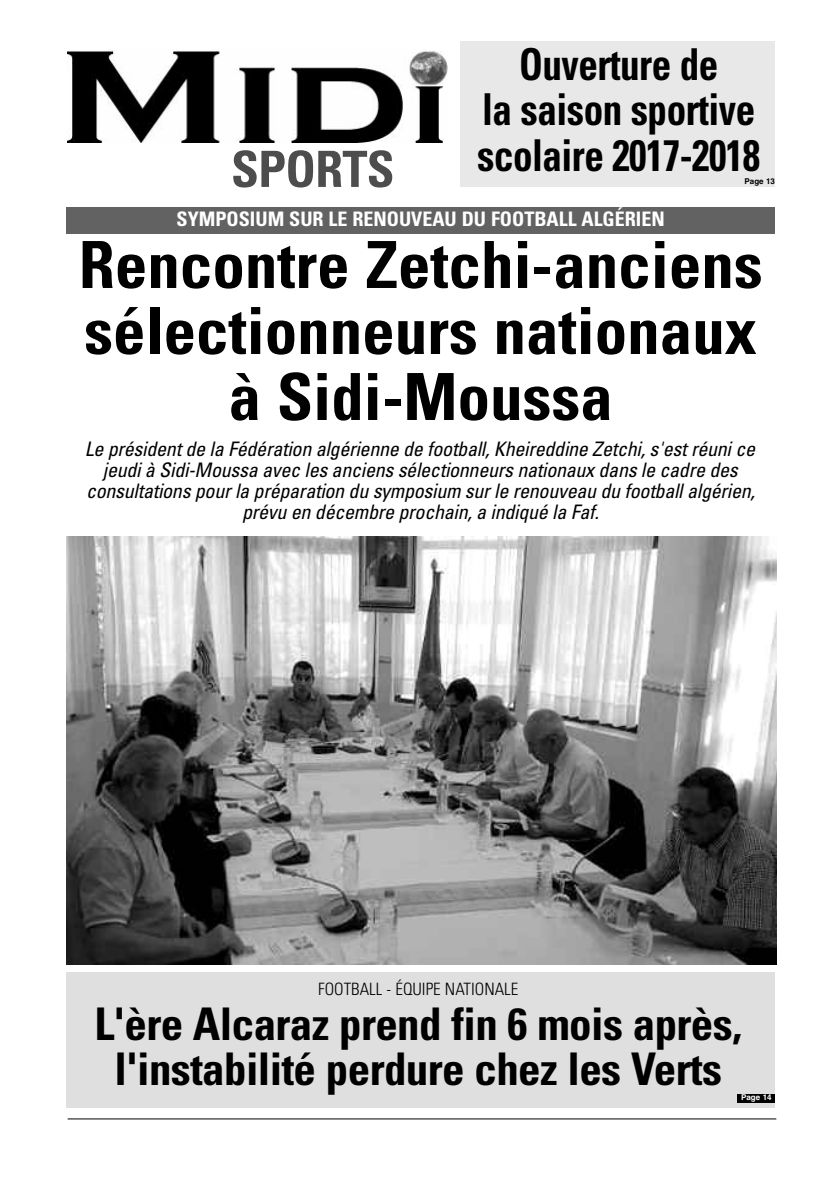
<style>
.page{position:relative;width:840px;height:1191px;background:#fff}
.page>*{position:absolute;margin:0;border:0;box-sizing:border-box;transform-origin:0 0}
.t1{font:700 condensed 65px/66px "Univers";color:#000;text-align:center}
.t2{font:700 condensed 50px "Univers";letter-spacing:-.015em;color:#4d4d4d}
.t3{font:700 condensed 45px/45px "Univers";letter-spacing:-.015em;color:#000;text-align:center}
.t4{font:700 condensed 43.9px/45.2px "Univers";letter-spacing:-.015em;color:#000;text-align:center;scale:.89 1}
.t5{font:italic condensed 20px/21px "Univers";letter-spacing:-.015em;color:#000;text-align:center}
.t6{font:700 condensed 20px "Univers";color:#fff}
.t7{font:300 condensed 17px "Univers";color:#000}
.t8{font:700 8px "Helvetica";color:#000}
.t9{font:700 8px "Helvetica";color:#fff}
</style>
<div class="page">
<div style="left:66px;top:972px;width:709px;height:135px;background:#dfdfdf"></div>
<img style="left:66px;top:536px;width:710px;height:429px">
<hr style="left:68px;top:1118px;width:708px;height:1px;background:#000">
<img style="left:68px;top:49px;width:379px;height:93px">
<div style="left:66px;top:207px;width:709px;height:27px;background:#626262"></div>
<div style="left:460px;top:42px;width:315px;height:145px;background:#e8e8e8"></div>
<div style="left:738px;top:1093px;width:37px;height:9px;background:#000"></div>
<h2 class="t2" style="left:231px;top:151px;width:165px">SPORTS</h2>
<h3 class="t4" style="left:477px;top:46px;width:319px">Ouverture de<br>la saison sportive scolaire 2017-2018</h3>
<p class="t8" style="left:745px;top:177px;width:32px">Page 13</p>
<p class="t6" style="left:177px;top:211px;width:490px">SYMPOSIUM SUR LE RENOUVEAU DU FOOTBALL ALGÉRIEN</p>
<h1 class="t1" style="left:79px;top:237px;width:685px">Rencontre Zetchi-anciens sélectionneurs nationaux à Sidi-Moussa</h1>
<p class="t5" style="left:85px;top:440px;width:672px">Le président de la Fédération algérienne de football, Kheireddine Zetchi, s'est réuni ce jeudi à Sidi-Moussa avec les anciens sélectionneurs nationaux dans le cadre des consultations pour la préparation du symposium sur le renouveau du football algérien, prévu en décembre prochain, a indiqué la Faf.</p>
<p class="t7" style="left:318px;top:982px;width:202px">FOOTBALL - ÉQUIPE NATIONALE</p>
<h3 class="t3" style="left:94px;top:1005px;width:649px">L'ère Alcaraz prend fin 6 mois après, l'instabilité perdure chez les Verts</h3>
<p class="t9" style="left:741px;top:1092px;width:32px">Page 14</p>
</div>
